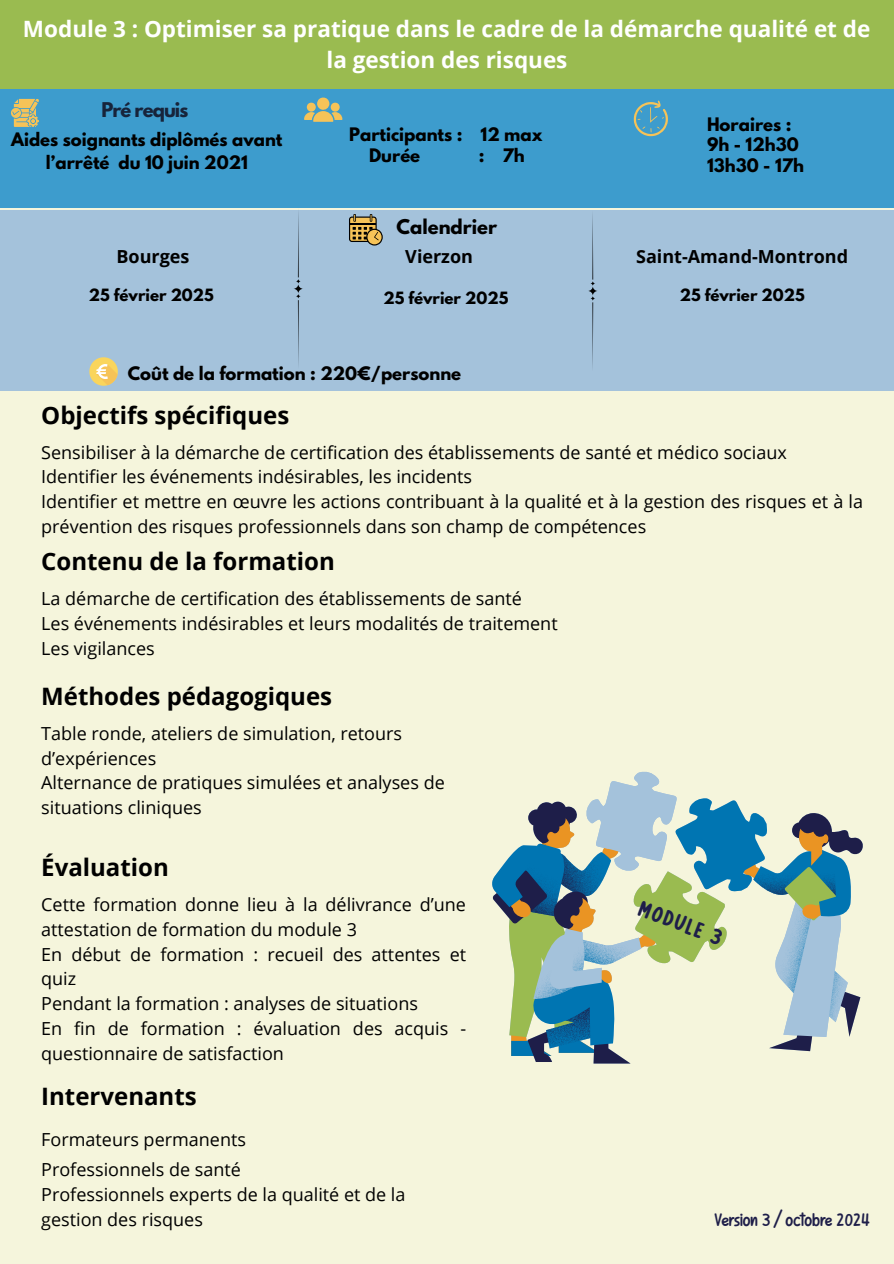
<style>
.page{position:relative;width:894px;height:1264px;background:#fff}
.page>*{position:absolute;margin:0;border:0;box-sizing:border-box;transform-origin:0 0}
.t1{font:700 24px "Open Sans";color:#000}
.t2{font:700 22.5px/31.5px "Open Sans";color:#fff;text-align:center}
.t3{font:700 22.05px "UIDMOKAEUNG";color:#1e1e49}
.t4{font:18px/24.8px "Open Sans";color:#000}
.t5{font:700 18px "Open Sans";color:#000}
.t6{font:18px "UIDMOKAEUNG";color:#1e1e49}
.t7{font:700 18px "League Spartan";color:#000}
.t8{font:700 18px "League Spartan";letter-spacing:-.05em;color:#17243b}
.t9{font:700 16.5px/20.2px "League Spartan";color:#000;text-align:center}
.t10{font:700 15px "League Spartan";color:#000}
</style>
<div class="page">
<div style="left:0;top:0;width:893px;height:1263px;background:#f5f5dc"></div>
<svg style="left:492px;top:771px;width:371px;height:292px"></svg>
<div style="left:0;top:0;width:893px;height:89px;background:#9abb50"></div>
<div style="left:0;top:342px;width:893px;height:48px;background:#a4c2db"></div>
<div style="left:592px;top:89px;width:301px;height:119px;background:#3d9ccd"></div>
<div style="left:297px;top:89px;width:300px;height:119px;background:#3d9ccd"></div>
<div style="left:0;top:89px;width:303px;height:119px;background:#3d9ccd"></div>
<svg style="left:304px;top:97px;width:38px;height:25px"></svg>
<svg style="left:11px;top:99px;width:28px;height:28px"></svg>
<svg style="left:633px;top:101px;width:34px;height:35px"></svg>
<div style="left:0;top:247px;width:893px;height:106px;background:#a4c2db"></div>
<div style="left:0;top:210px;width:893px;height:38px;background:#a4c2db"></div>
<svg style="left:349px;top:214px;width:33px;height:31px"></svg>
<hr style="left:592px;top:210px;width:1px;height:69px;background:#000">
<hr style="left:592px;top:302px;width:1px;height:69px;background:#000">
<svg style="left:588px;top:281px;width:9px;height:20px"></svg>
<hr style="left:298px;top:208px;width:1px;height:69px;background:#000">
<hr style="left:298px;top:300px;width:1px;height:69px;background:#000">
<svg style="left:294px;top:279px;width:9px;height:20px"></svg>
<svg style="left:89px;top:357px;width:28px;height:28px"></svg>
<h3 class="t2" style="left:23px;top:12px;width:848px">Module 3 : Optimiser sa pratique dans le cadre de la démarche qualité et de la gestion des risques</h3>
<h3 class="t8" style="left:101px;top:100px;width:88px">Pré requis</h3>
<p class="t9" style="left:11px;top:130px;width:273px;line-height:22.5px">Aides soignants diplômés avant l’arrêté du 10 juin 2021</p>
<h3 class="t9" style="left:349px;top:126px;width:195px">Participants : 12 max</h3>
<p class="t9" style="left:369px;top:147px;width:53px">Durée</p>
<p class="t9" style="left:478px;top:147px;width:48px">: 7h</p>
<h3 class="t7" style="left:396px;top:218px;width:102px">Calendrier</h3>
<p class="t9" style="left:706px;top:116px;width:98px;text-align:left">Horaires :<br>9h - 12h30<br>13h30 - 17h</p>
<p class="t5" style="left:116px;top:243px;width:74px">Bourges</p>
<h3 class="t5" style="left:405px;top:243px;width:69px">Vierzon</h3>
<h3 class="t5" style="left:636px;top:243px;width:213px">Saint-Amand-Montrond</h3>
<p class="t10" style="left:89px;top:287px;width:126px">25 février 2025</p>
<p class="t10" style="left:383px;top:290px;width:126px">25 février 2025</p>
<p class="t10" style="left:679px;top:287px;width:126px">25 février 2025</p>
<p class="t9" style="left:128px;top:365px;width:335px">Coût de la formation : 220€/personne</p>
<h2 class="t1" style="left:41px;top:398px;width:249px">Objectifs spécifiques</h2>
<h2 class="t4" style="left:41px;top:439px;width:823px">Sensibiliser à la démarche de certification des établissements de santé et médico sociaux Identifier les événements indésirables, les incidents<br>Identifier et mettre en œuvre les actions contribuant à la qualité et à la gestion des risques et à la prévention des risques professionnels dans son champ de compétences</h2>
<h2 class="t1" style="left:41px;top:544px;width:295px">Contenu de la formation</h2>
<h2 class="t4" style="left:41px;top:585px;width:518px">La démarche de certification des établissements de santé<br>Les événements indésirables et leurs modalités de traitement<br>Les vigilances</h2>
<h3 class="t1" style="left:41px;top:679px;width:292px">Méthodes pédagogiques</h3>
<h3 class="t4" style="left:41px;top:720px;width:405px">Table ronde, ateliers de simulation, retours d’expériences<br>Alternance de pratiques simulées et analyses de situations cliniques</h3>
<h3 class="t1" style="left:41px;top:850px;width:129px">Évaluation</h3>
<h3 class="t4" style="left:41px;top:891px;width:426px">Cette formation donne lieu à la délivrance d’une attestation de formation du module 3<br>En début de formation : recueil des attentes et quiz<br>Pendant la formation : analyses de situations<br>En fin de formation : évaluation des acquis - questionnaire de satisfaction</h3>
<h3 class="t1" style="left:41px;top:1079px;width:157px">Intervenants</h3>
<h3 class="t4" style="left:41px;top:1123px;width:206px;line-height:30.3px">Formateurs permanents<br>Professionnels de santé</h3>
<h3 class="t4" style="left:41px;top:1181px;width:365px">Professionnels experts de la qualité et de la gestion des risques</h3>
<p class="t3" style="left:646px;top:891px;width:89px;rotate:21deg">MODULE 3</p>
<p class="t6" style="left:714px;top:1205px;width:157px">Version 3 / octobre 2024</p>
</div>
